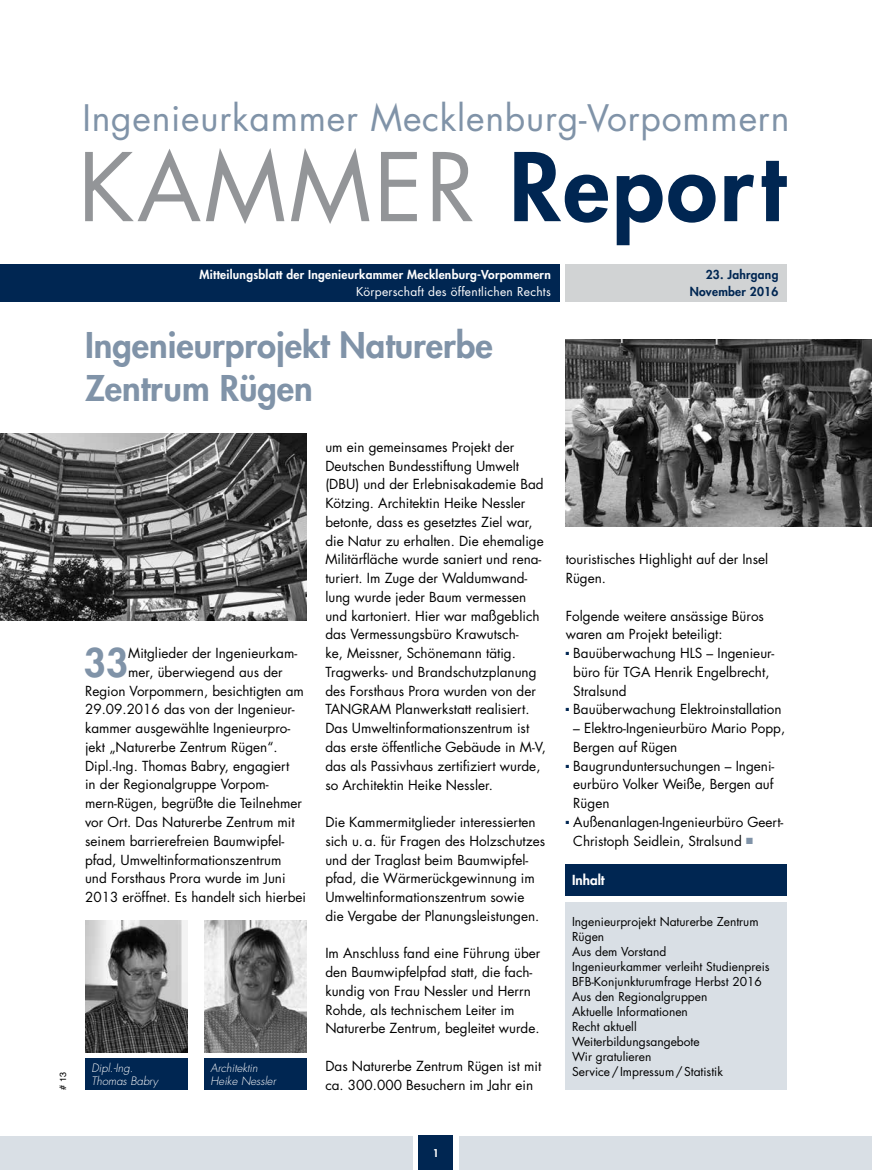
<style>
.page{position:relative;width:872px;height:1170px;background:#fff}
.page>*{position:absolute;margin:0;border:0;box-sizing:border-box;transform-origin:0 0}
.t1{font:91.8px "Futura";letter-spacing:.03em;color:#939598}
.t2{font:800 38.4px "Futura";color:#8093a8}
.t3{font:35.55px "Futura";letter-spacing:.02em;color:#8093a8}
.t4{font:800 34.5px/43.5px "Futura";color:#8093a8}
.t5{font:13.5px/18.8px "Futura";color:#000}
.t6{font:800 13.5px "Futura";color:#fff}
.t7{font:12px/15px "Futura";color:#000}
.t8{font:800 12px "Futura";letter-spacing:.02em;color:#fff}
.t9{font:12px "Futura";letter-spacing:.02em;color:#fff}
.t10{font:800 12px/16.5px "Futura";letter-spacing:.02em;color:#002652;text-align:right}
.t11{font:italic 300 11.25px/12.8px "Futura";color:#fff}
.t12{font:800 10.5px "Futura";color:#fff}
.t13{font:9px "Helvetica";color:#000}
.s1{font-weight:800;color:#002652}
.s2{color:#8093a8}
</style>
<div class="page">
<div style="left:0;top:1135px;width:412px;height:34px;background:#d9dfe5"></div>
<div style="left:419px;top:1135px;width:34px;height:34px;background:#002652"></div>
<div style="left:459px;top:1135px;width:413px;height:34px;background:#d9dfe5"></div>
<div style="left:566px;top:902px;width:221px;height:187px;background:#d9dfe5"></div>
<div style="left:85px;top:1058px;width:102px;height:31px;background:#002652"></div>
<div style="left:0;top:264px;width:559px;height:38px;background:#002652"></div>
<div style="left:566px;top:264px;width:221px;height:38px;background:#d1d3d4"></div>
<div style="left:566px;top:864px;width:221px;height:31px;background:#002652"></div>
<img style="left:85px;top:920px;width:102px;height:132px">
<img style="left:0;top:433px;width:306px;height:187px">
<img style="left:566px;top:339px;width:306px;height:187px">
<div style="left:204px;top:1058px;width:102px;height:31px;background:#002652"></div>
<img style="left:204px;top:920px;width:102px;height:132px">
<p class="t13" style="left:56px;top:1089px;width:19px;rotate:-90deg"># 13</p>
<h3 class="t3" style="left:82px;top:93px;width:708px">Ingenieurkammer Mecklenburg-Vorpommern</h3>
<h1 class="t1" style="left:78px;top:124px;width:708px">KAMMER <span class="s1">Report</span></h1>
<p class="t8" style="left:200px;top:267px;width:353px">Mitteilungsblatt der Ingenieurkammer Mecklenburg-Vorpommern</p>
<p class="t9" style="left:356px;top:283px;width:196px">Körperschaft des öffentlichen Rechts</p>
<p class="t10" style="left:690px;top:266px;width:90px">23. Jahrgang<br>November 2016</p>
<h3 class="t4" style="left:85px;top:323px;width:409px">Ingenieurprojekt Naturerbe<br>Zentrum Rügen</h3>
<p class="t5" style="left:325px;top:437px;width:222px">um ein gemeinsames Projekt der Deutschen Bundesstiftung Umwelt (DBU) und der Erlebnisakademie Bad Kötzing. Architektin Heike Nessler betonte, dass es gesetztes Ziel war, die Natur zu erhalten. Die ehemalige Militärfläche wurde saniert und rena&shy;turiert. Im Zuge der Waldumwand&shy;lung wurde jeder Baum vermessen und kartoniert. Hier war maßgeblich das Vermessungsbüro Krawutsch-<br>ke, Meissner, Schönemann tätig.<br>Tragwerks- und Brandschutzplanung des Forsthaus Prora wurden von der TANGRAM Planwerkstatt realisiert.<br>Das Umweltinformationszentrum ist das erste öffentliche Gebäude in M-V, das als Passivhaus zertifiziert wurde, so Architektin Heike Nessler.</p>
<p class="t5" style="left:325px;top:812px;width:221px">Die Kammermitglieder interessierten sich u.a. für Fragen des Holzschutzes und der Traglast beim Baumwipfel&shy;pfad, die Wärmerückgewinnung im Umweltinformationszentrum sowie die Vergabe der Planungsleistungen.</p>
<p class="t5" style="left:325px;top:943px;width:216px">Im Anschluss fand eine Führung über den Baumwipfelpfad statt, die fach&shy;kundig von Frau Nessler und Herrn Rohde, als technischem Leiter im Naturerbe Zentrum, begleitet wurde.</p>
<p class="t5" style="left:325px;top:1056px;width:217px">Das Naturerbe Zentrum Rügen ist mit ca. 300.000 Besuchern im Jahr ein</p>
<p class="t5" style="left:566px;top:549px;width:204px">touristisches Highlight auf der Insel<br>Rügen.</p>
<p class="t5" style="left:566px;top:606px;width:200px">Folgende weitere ansässige Büros waren am Projekt beteiligt:</p>
<p class="t5" style="left:573px;top:643px;width:202px;text-indent:-8px"><sup>■</sup> Bauüberwachung HLS – Ingenieur&shy;büro für TGA Henrik Engelbrecht,<br>Stralsund</p>
<p class="t5" style="left:566px;top:699px;width:217px"><sup>■</sup> Bauüberwachung Elektroinstallation</p>
<p class="t5" style="left:573px;top:718px;width:213px">– Elektro-Ingenieurbüro Mario Popp,<br>Bergen auf Rügen</p>
<p class="t5" style="left:573px;top:756px;width:202px;text-align:justify;text-indent:-8px"><sup>■</sup> Baugrunduntersuchungen – Ingeni&shy;eurbüro Volker Weiße, Bergen auf Rügen</p>
<p class="t5" style="left:573px;top:812px;width:212px;text-indent:-8px"><sup>■</sup> Außenanlagen-Ingenieurbüro Geert-<br>Christoph Seidlein, Stralsund <span class="s2">■</span></p>
<h2 class="t2" style="left:84px;top:637px;width:46px">33</h2>
<p class="t5" style="left:128px;top:643px;width:170px">Mitglieder der Ingenieurkam-</p>
<p class="t5" style="left:128px;top:662px;width:156px">mer, überwiegend aus der</p>
<p class="t5" style="left:85px;top:681px;width:220px">Region Vorpommern, besichtigten am</p>
<p class="t5" style="left:85px;top:699px;width:211px">29.09.2016 das von der Ingenieur-</p>
<p class="t5" style="left:85px;top:718px;width:207px">kammer ausgewählte Ingenieurpro-</p>
<p class="t5" style="left:85px;top:737px;width:194px">jekt „Naturerbe Zentrum Rügen“.</p>
<p class="t5" style="left:85px;top:756px;width:206px">Dipl.-Ing. Thomas Babry, engagiert</p>
<p class="t5" style="left:85px;top:774px;width:185px">in der Regionalgruppe Vorpom-</p>
<p class="t5" style="left:85px;top:793px;width:218px">mern-Rügen, begrüßte die Teilnehmer</p>
<p class="t5" style="left:85px;top:812px;width:211px">vor Ort. Das Naturerbe Zentrum mit</p>
<p class="t5" style="left:85px;top:831px;width:201px">seinem barrierefreien Baumwipfel-</p>
<p class="t5" style="left:85px;top:849px;width:198px">pfad, Umweltinformationszentrum</p>
<p class="t5" style="left:85px;top:868px;width:202px">und Forsthaus Prora wurde im Juni</p>
<p class="t5" style="left:85px;top:887px;width:222px">2013 eröffnet. Es handelt sich hierbei</p>
<p class="t6" style="left:572px;top:871px;width:34px">Inhalt</p>
<p class="t7" style="left:572px;top:913px;width:199px">Ingenieurprojekt Naturerbe Zentrum<br>Rügen<br>Aus dem Vorstand<br>Ingenieurkammer verleiht Studienpreis<br>BFB-Konjunkturumfrage Herbst 2016<br>Aus den Regionalgruppen<br>Aktuelle Informationen<br>Recht aktuell<br>Weiterbildungsangebote<br>Wir gratulieren</p>
<p class="t11" style="left:91px;top:1061px;width:43px">Dipl.-Ing.</p>
<p class="t7" style="left:572px;top:1063px;width:152px">Service/Impressum/Statistik</p>
<p class="t11" style="left:91px;top:1074px;width:68px">Thomas Babry</p>
<p class="t11" style="left:210px;top:1061px;width:67px">Architektin<br>Heike Nessler</p>
<p class="t12" style="left:433px;top:1145px;width:8px">1</p>
</div>
